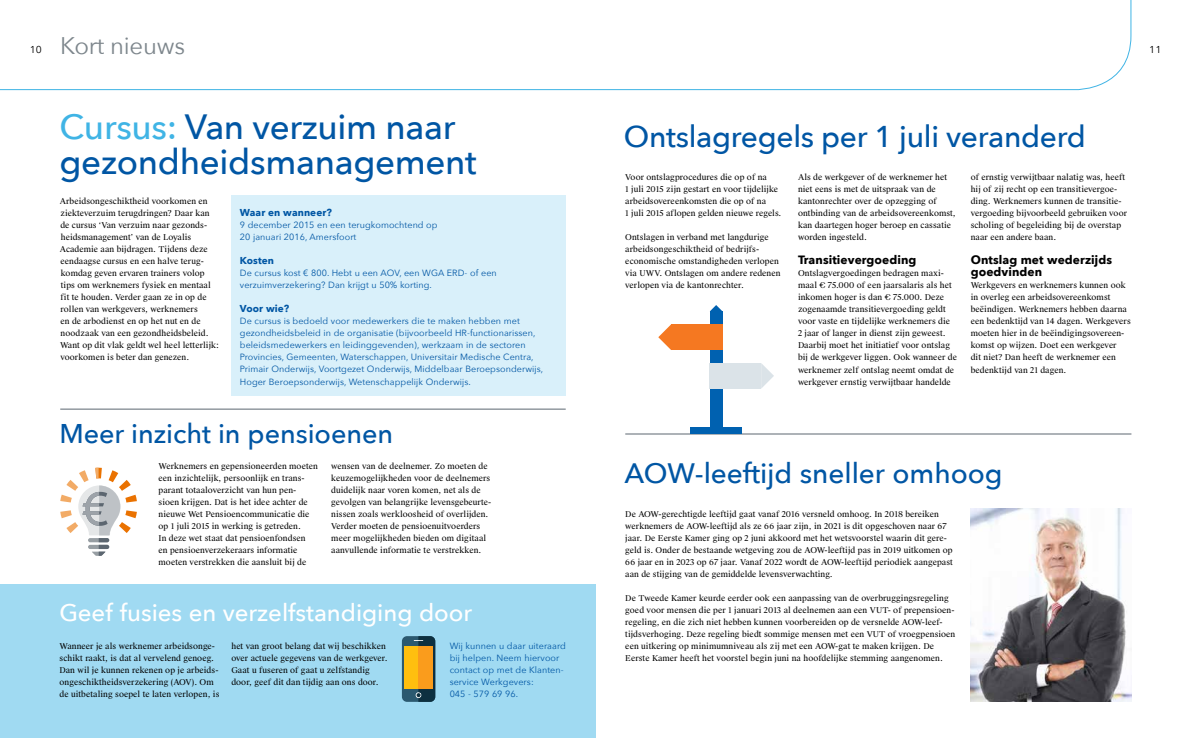
<style>
.page{position:relative;width:1191px;height:738px;background:#fff}
.page>*{position:absolute;margin:0;border:0;box-sizing:border-box;transform-origin:0 0}
.t1{font:500 35px/35px "Avenir Next";letter-spacing:-.01em;color:#0056a4}
.t2{font:500 30px "Avenir Next";letter-spacing:-.01em;color:#0056a4}
.t3{font:500 28px "Avenir Next";letter-spacing:-.005em;color:#0056a4}
.t4{font:500 27px "Avenir Next";letter-spacing:-.005em;color:#0056a4}
.t5{font:500 24px "Avenir Next";color:#fff}
.t6{font:24px "Avenir Next";letter-spacing:-.01em;color:#7d868c}
.t7{font:700 12px/12px "Avenir Next";letter-spacing:.005em;color:#000}
.t8{font:700 10px "Avenir Next";letter-spacing:.005em;color:#0056a4}
.t9{font:10px "Avenir Next";color:#000;scale:1.04 1}
.t10{font:9px/12px "Avenir Next";letter-spacing:.01em;color:#0056a4}
.t11{font:8px/12px "Suisse Works";letter-spacing:.01em;color:#000}
.s1{color:#40b4e5}
</style>
<div class="page">
<hr style="left:625px;top:433px;width:506px;height:1px;background:#5c6670">
<div style="left:0;top:584px;width:595px;height:153px;background:#a0daf2"></div>
<svg style="left:0;top:0;width:1132px;height:90px"></svg>
<div style="left:402px;top:635px;width:33px;height:66px;background:#2b5970;border-radius:5px"></div>
<div style="left:404px;top:645px;width:29px;height:43px;background:#ffbf0f"></div>
<svg style="left:414px;top:635px;width:21px;height:66px"></svg>
<div style="left:418px;top:645px;width:15px;height:43px;background:#fa9c1c"></div>
<div style="left:231px;top:195px;width:335px;height:200px;background:#d9f0fa"></div>
<hr style="left:60px;top:408px;width:506px;height:1px;background:#5c6670">
<img style="left:970px;top:508px;width:161px;height:193px">
<div style="left:709px;top:311px;width:13px;height:116px;background:#0061b0"></div>
<svg style="left:710px;top:305px;width:12px;height:6px"></svg>
<div style="left:671px;top:324px;width:51px;height:26px;background:#f57821"></div>
<svg style="left:658px;top:324px;width:13px;height:26px"></svg>
<div style="left:709px;top:362px;width:52px;height:26px;background:#dbe3e8"></div>
<svg style="left:761px;top:363px;width:13px;height:25px"></svg>
<div style="left:690px;top:427px;width:52px;height:6px;background:#0061b0"></div>
<svg style="left:60px;top:467px;width:77px;height:88px"></svg>
<h3 class="t6" style="left:60px;top:25px;width:126px">Kort nieuws</h3>
<p class="t9" style="left:30px;top:41px;width:13px">10</p>
<p class="t9" style="left:1149px;top:41px;width:13px">11</p>
<h1 class="t1" style="left:60px;top:108px;width:419px"><span class="s1">Cursus:</span> Van verzuim naar gezondheidsmanagement</h1>
<p class="t11" style="left:60px;top:195px;width:161px">Arbeidsongeschiktheid voorkomen en ziekteverzuim terugdringen? Daar kan de cursus ‘Van verzuim naar gezonds&shy;heidsmanagement’ van de Loyalis Academie aan bijdragen. Tijdens deze eendaagse cursus en een halve terug&shy;komdag geven ervaren trainers volop tips om werknemers fysiek en mentaal fit te houden. Verder gaan ze in op de rollen van werkgevers, werknemers<br>en de arbodienst en op het nut en de noodzaak van een gezondheidsbeleid.<br>Want op dit vlak geldt wel heel letterlijk: voorkomen is beter dan genezen.</p>
<p class="t8" style="left:240px;top:204px;width:93px">Waar en wanneer?</p>
<p class="t10" style="left:240px;top:218px;width:199px">9 december 2015 en een terugkomochtend op<br>20 januari 2016, Amersfoort</p>
<p class="t8" style="left:240px;top:252px;width:36px">Kosten</p>
<p class="t10" style="left:240px;top:266px;width:258px">De cursus kost € 800. Hebt u een AOV, een WGA ERD- of een verzuimverzekering? Dan krijgt u 50% korting.</p>
<p class="t8" style="left:240px;top:300px;width:51px">Voor wie?</p>
<p class="t10" style="left:240px;top:314px;width:305px">De cursus is bedoeld voor medewerkers die te maken hebben met gezondheidsbeleid in de organisatie (bijvoorbeeld HR-functionarissen, beleidsmedewerkers en leidinggevenden), werkzaam in de sectoren Provincies, Gemeenten, Waterschappen, Universitair Medische Centra, Primair Onderwijs, Voortgezet Onderwijs, Middelbaar Beroepsonderwijs, Hoger Beroepsonderwijs, Wetenschappelijk Onderwijs.</p>
<h3 class="t4" style="left:59px;top:410px;width:335px">Meer inzicht in pensioenen</h3>
<p class="t11" style="left:158px;top:459px;width:161px">Werknemers en gepensioneerden moeten een inzichtelijk, persoonlijk en trans&shy;parant totaaloverzicht van hun pen&shy;sioen krijgen. Dat is het idee achter de nieuwe Wet Pensioencommunicatie die op 1 juli 2015 in werking is getreden.<br>In deze wet staat dat pensioenfondsen<br>en pensioenverzekeraars informatie moeten verstrekken die aansluit bij de</p>
<p class="t11" style="left:331px;top:459px;width:161px">wensen van de deelnemer. Zo moeten de keuzemogelijkheden voor de deelnemers duidelijk naar voren komen, net als de gevolgen van belangrijke levensgebeurte&shy;nissen zoals werkloosheid of overlijden.<br>Verder moeten de pensioenuitvoerders meer mogelijkheden bieden om digitaal aanvullende informatie te verstrekken.</p>
<h3 class="t5" style="left:59px;top:592px;width:414px">Geef fusies en verzelfstandiging door</h3>
<p class="t11" style="left:60px;top:639px;width:161px">Wanneer je als werknemer arbeidsonge&shy;schikt raakt, is dat al vervelend genoeg.<br>Dan wil je kunnen rekenen op je arbeids&shy;ongeschiktheidsverzekering (AOV). Om de uitbetaling soepel te laten verlopen, is</p>
<p class="t11" style="left:231px;top:639px;width:158px">het van groot belang dat wij beschikken over actuele gegevens van de werkgever.<br>Gaat u fuseren of gaat u zelfstandig door, geef dit dan tijdig aan ons door.</p>
<p class="t10" style="left:450px;top:638px;width:118px">Wij kunnen u daar uiteraard bij helpen. Neem hiervoor contact op met de Klanten&shy;service Werkgevers:<br>045 - 579 69 96.</p>
<h2 class="t2" style="left:624px;top:111px;width:463px">Ontslagregels per 1 juli veranderd</h2>
<p class="t11" style="left:625px;top:171px;width:158px">Voor ontslagprocedures die op of na<br>1 juli 2015 zijn gestart en voor tijdelijke arbeidsovereenkomsten die op of na<br>1 juli 2015 aflopen gelden nieuwe regels.</p>
<p class="t11" style="left:625px;top:231px;width:157px">Ontslagen in verband met langdurige arbeidsongeschiktheid of bedrijfs&shy;economische omstandigheden verlopen via UWV. Ontslagen om andere redenen verlopen via de kantonrechter.</p>
<p class="t11" style="left:970px;top:171px;width:158px">of ernstig verwijtbaar nalatig was, heeft hij of zij recht op een transitievergoe&shy;ding. Werknemers kunnen de transitie&shy;vergoeding bijvoorbeeld gebruiken voor scholing of begeleiding bij de overstap naar een andere baan.</p>
<h3 class="t7" style="left:970px;top:254px;width:143px">Ontslag met wederzijds goedvinden</h3>
<p class="t11" style="left:970px;top:279px;width:161px">Werkgevers en werknemers kunnen ook in overleg een arbeidsovereenkomst beëindigen. Werknemers hebben daarna een bedenktijd van 14 dagen. Werkgevers moeten hier in de beëindigingsovereen&shy;komst op wijzen. Doet een werkgever<br>dit niet? Dan heeft de werknemer een bedenktijd van 21 dagen.</p>
<p class="t11" style="left:798px;top:171px;width:159px">Als de werkgever of de werknemer het niet eens is met de uitspraak van de kantonrechter over de opzegging of ontbinding van de arbeidsovereenkomst, kan daartegen hoger beroep en cassatie worden ingesteld.</p>
<h3 class="t7" style="left:798px;top:254px;width:120px">Transitievergoeding</h3>
<p class="t11" style="left:798px;top:267px;width:160px">Ontslagvergoedingen bedragen maxi&shy;maal € 75.000 of een jaarsalaris als het inkomen hoger is dan € 75.000. Deze zogenaamde transitievergoeding geldt voor vaste en tijdelijke werknemers die<br>2 jaar of langer in dienst zijn geweest.<br>Daarbij moet het initiatief voor ontslag bij de werkgever liggen. Ook wanneer de werknemer zelf ontslag neemt omdat de werkgever ernstig verwijtbaar handelde</p>
<h3 class="t3" style="left:624px;top:449px;width:379px">AOW-leeftijd sneller omhoog</h3>
<p class="t11" style="left:625px;top:507px;width:329px">De AOW-gerechtigde leeftijd gaat vanaf 2016 versneld omhoog. In 2018 bereiken werknemers de AOW-leeftijd als ze 66 jaar zijn, in 2021 is dit opgeschoven naar 67 jaar. De Eerste Kamer ging op 2 juni akkoord met het wetsvoorstel waarin dit gere&shy;geld is. Onder de bestaande wetgeving zou de AOW-leeftijd pas in 2019 uitkomen op 66 jaar en in 2023 op 67 jaar. Vanaf 2022 wordt de AOW-leeftijd periodiek aangepast aan de stijging van de gemiddelde levensverwachting.</p>
<p class="t11" style="left:625px;top:591px;width:332px">De Tweede Kamer keurde eerder ook een aanpassing van de overbruggingsregeling goed voor mensen die per 1 januari 2013 al deelnemen aan een VUT- of prepensioen&shy;regeling, en die zich niet hebben kunnen voorbereiden op de versnelde AOW-leef&shy;tijdsverhoging. Deze regeling biedt sommige mensen met een VUT of vroegpensioen een uitkering op minimumniveau als zij met een AOW-gat te maken krijgen. De Eerste Kamer heeft het voorstel begin juni na hoofdelijke stemming aangenomen.</p>
</div>
